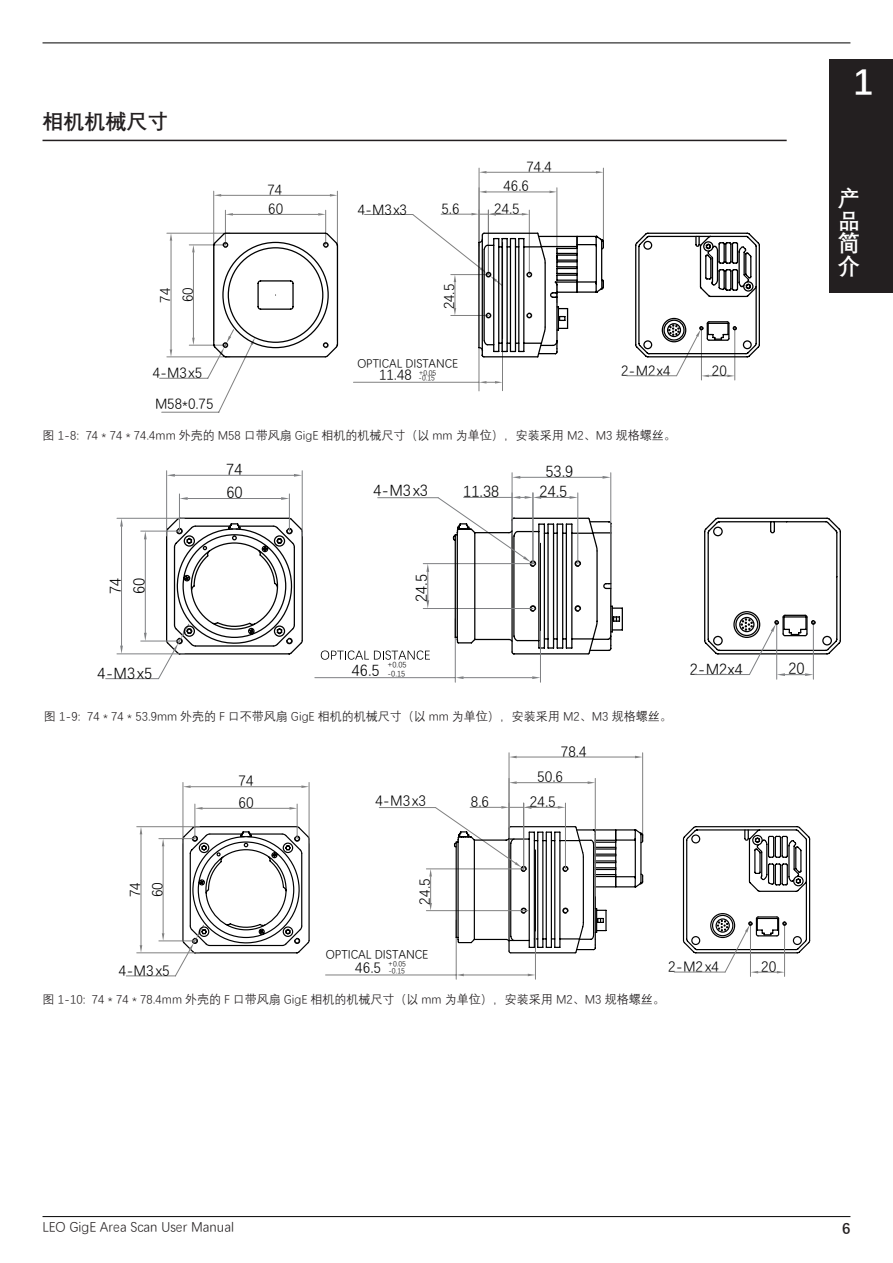
<style>
.page{position:relative;width:893px;height:1263px;background:#fff}
.page>*{position:absolute;margin:0;border:0;box-sizing:border-box;transform-origin:0 0}
.t1{font:700 36px "Deng Xian";color:#fff}
.t2{font:700 22.5px/22.5px "Deng Xian";color:#fff;text-align:justify}
.t3{font:700 21px "Deng Xian";color:#231f20}
.t4{font:15.6px "Deng Xian";color:#030303}
.t5{font:700 15px "Deng Xian";color:#231f20}
.t6{font:14.4px "Deng Xian";color:#000}
.t7{font:14.1px "Deng Xian";color:#000}
.t8{font:13.5px "Deng Xian";color:#231f20}
.t9{font:12px "Deng Xian";color:#231f20}
.t10{font:12px "Deng Xian";color:#000}
.t11{font:11.85px "Deng Xian";color:#000}
.t12{font:7.8px "Deng Xian";color:#030303}
.t13{font:7.2px "Deng Xian";color:#000}
.t14{font:7.05px "Deng Xian";color:#000}
.s1{font-size:7.05px}
.s2{font-size:15.6px}
.s3{font-size:14.4px}
</style>
<div class="page">
<hr style="left:43px;top:43px;width:807px;height:1px;background:#000">
<hr style="left:43px;top:1216px;width:807px;height:1px;background:#000">
<div style="left:829px;top:60px;width:64px;height:233px;background:#231f20"></div>
<svg style="left:301px;top:785px;width:8px;height:3px"></svg>
<svg style="left:184px;top:785px;width:7px;height:3px"></svg>
<hr style="left:535px;top:932px;width:1px;height:47px;background:#808080">
<hr style="left:456px;top:920px;width:1px;height:59px;background:#808080">
<hr style="left:595px;top:778px;width:1px;height:118px;background:#808080">
<hr style="left:517px;top:782px;width:71px;height:1px;background:#808080">
<svg style="left:510px;top:781px;width:7px;height:3px"></svg>
<svg style="left:588px;top:781px;width:7px;height:3px"></svg>
<hr style="left:509px;top:753px;width:1px;height:81px;background:#808080">
<hr style="left:642px;top:753px;width:1px;height:85px;background:#808080">
<hr style="left:517px;top:757px;width:118px;height:1px;background:#808080">
<svg style="left:509px;top:756px;width:8px;height:2px"></svg>
<svg style="left:635px;top:756px;width:8px;height:2px"></svg>
<hr style="left:309px;top:782px;width:1px;height:61px;background:#808080">
<hr style="left:183px;top:782px;width:1px;height:61px;background:#808080">
<hr style="left:191px;top:786px;width:110px;height:1px;background:#808080">
<hr style="left:297px;top:804px;width:1px;height:35px;background:#808080">
<hr style="left:195px;top:804px;width:1px;height:35px;background:#808080">
<hr style="left:565px;top:803px;width:1px;height:66px;background:#808080">
<hr style="left:523px;top:803px;width:1px;height:66px;background:#808080">
<svg style="left:126px;top:806px;width:681px;height:171px"></svg>
<svg style="left:816px;top:517px;width:22px;height:138px"></svg>
<svg style="left:294px;top:474px;width:8px;height:3px"></svg>
<svg style="left:167px;top:474px;width:8px;height:3px"></svg>
<hr style="left:455px;top:619px;width:1px;height:63px;background:#7e8083">
<hr style="left:540px;top:631px;width:1px;height:51px;background:#7e8083">
<hr style="left:520px;top:477px;width:82px;height:1px;background:#7e8083">
<hr style="left:610px;top:473px;width:1px;height:116px;background:#7e8083">
<hr style="left:512px;top:473px;width:1px;height:63px;background:#7e8083">
<svg style="left:512px;top:476px;width:8px;height:3px"></svg>
<svg style="left:602px;top:476px;width:9px;height:3px"></svg>
<hr style="left:175px;top:475px;width:119px;height:1px;background:#7e8083">
<hr style="left:166px;top:471px;width:1px;height:65px;background:#7e8083">
<hr style="left:302px;top:471px;width:1px;height:65px;background:#7e8083">
<hr style="left:179px;top:494px;width:1px;height:37px;background:#7e8083">
<hr style="left:289px;top:494px;width:1px;height:37px;background:#7e8083">
<hr style="left:577px;top:493px;width:1px;height:71px;background:#7e8083">
<hr style="left:533px;top:493px;width:1px;height:71px;background:#7e8083">
<svg style="left:105px;top:496px;width:711px;height:183px"></svg>
<hr style="left:43px;top:140px;width:744px;height:1px;background:#231f20">
<hr style="left:213px;top:191px;width:1px;height:150px;background:#808080">
<hr style="left:337px;top:191px;width:1px;height:150px;background:#808080">
<hr style="left:221px;top:195px;width:109px;height:1px;background:#808080">
<hr style="left:225px;top:210px;width:1px;height:35px;background:#808080">
<hr style="left:325px;top:210px;width:1px;height:35px;background:#808080">
<hr style="left:529px;top:210px;width:1px;height:64px;background:#808080">
<hr style="left:488px;top:210px;width:1px;height:64px;background:#808080">
<svg style="left:214px;top:194px;width:7px;height:3px"></svg>
<svg style="left:330px;top:194px;width:7px;height:3px"></svg>
<hr style="left:557px;top:188px;width:1px;height:115px;background:#808080">
<hr style="left:487px;top:192px;width:62px;height:1px;background:#808080">
<svg style="left:480px;top:191px;width:6px;height:2px"></svg>
<svg style="left:549px;top:191px;width:8px;height:2px"></svg>
<hr style="left:603px;top:168px;width:1px;height:76px;background:#808080">
<hr style="left:479px;top:168px;width:1px;height:94px;background:#808080">
<hr style="left:487px;top:172px;width:109px;height:1px;background:#808080">
<svg style="left:596px;top:171px;width:7px;height:2px"></svg>
<svg style="left:479px;top:171px;width:7px;height:2px"></svg>
<svg style="left:159px;top:213px;width:601px;height:200px"></svg>
<p class="t3" style="left:43px;top:107px;width:127px">相机机械尺寸</p>
<p class="t7" style="left:156px;top:302px;width:16px;rotate:-90deg">74</p>
<p class="t7" style="left:179px;top:302px;width:16px;rotate:-90deg">60</p>
<p class="t7" style="left:153px;top:364px;width:51px">4-M3x5</p>
<p class="t7" style="left:155px;top:395px;width:60px">M58*0.75</p>
<p class="t7" style="left:267px;top:180px;width:16px">74</p>
<p class="t7" style="left:268px;top:200px;width:16px">60</p>
<p class="t7" style="left:526px;top:157px;width:27px">74.4</p>
<p class="t7" style="left:358px;top:200px;width:51px">4-M3x3</p>
<p class="t7" style="left:441px;top:199px;width:20px">5.6</p>
<p class="t7" style="left:440px;top:309px;width:27px;rotate:-90deg">24.5</p>
<p class="t7" style="left:503px;top:177px;width:27px">46.6</p>
<p class="t7" style="left:494px;top:199px;width:27px">24.5</p>
<p class="t11" style="left:357px;top:355px;width:102px">OPTICAL DISTANCE</p>
<p class="t7" style="left:379px;top:366px;width:57px">11.48 <span class="s1">-0.15</span></p>
<p class="t14" style="left:419px;top:368px;width:19px">+0.05</p>
<p class="t7" style="left:621px;top:362px;width:51px">2-M2x4</p>
<p class="t7" style="left:712px;top:361px;width:16px">20</p>
<p class="t9" style="left:43px;top:428px;width:635px">图 1-8: 74 * 74 * 74.4mm 外壳的 M58 口带风扇 GigE 相机的机械尺寸（以 mm 为单位），安装采用 M2、M3 规格螺丝。</p>
<h3 class="t4" style="left:226px;top:459px;width:18px">74</h3>
<h3 class="t4" style="left:545px;top:461px;width:29px">53.9</h3>
<h3 class="t4" style="left:226px;top:482px;width:18px">60</h3>
<h3 class="t4" style="left:373px;top:480px;width:56px">4-M3 x3</h3>
<h3 class="t4" style="left:463px;top:481px;width:38px">11.38</h3>
<h3 class="t4" style="left:540px;top:481px;width:29px">24.5</h3>
<h3 class="t4" style="left:105px;top:594px;width:18px;rotate:-90deg">74</h3>
<h3 class="t4" style="left:129px;top:594px;width:18px;rotate:-90deg">60</h3>
<h3 class="t4" style="left:411px;top:602px;width:29px;rotate:-90deg">24.5</h3>
<h3 class="t4" style="left:98px;top:663px;width:56px">4-M3 x5</h3>
<p class="t12" style="left:387px;top:660px;width:21px">+0.05</p>
<p class="t12" style="left:352px;top:668px;width:55px"><span class="s2">46.5</span> -0.15</p>
<h3 class="t4" style="left:690px;top:659px;width:55px">2-M2x4</h3>
<h3 class="t4" style="left:788px;top:658px;width:18px">20</h3>
<p class="t9" style="left:44px;top:708px;width:629px">图 1-9: 74 * 74 * 53.9mm 外壳的 F 口不带风扇 GigE 相机的机械尺寸（以 mm 为单位），安装采用 M2、M3 规格螺丝。</p>
<p class="t6" style="left:238px;top:771px;width:17px">74</p>
<p class="t6" style="left:239px;top:793px;width:17px">60</p>
<p class="t6" style="left:375px;top:791px;width:52px">4-M3 x3</p>
<p class="t6" style="left:561px;top:742px;width:27px">78.4</p>
<p class="t6" style="left:537px;top:767px;width:27px">50.6</p>
<p class="t6" style="left:471px;top:792px;width:20px">8.6</p>
<p class="t6" style="left:530px;top:792px;width:27px">24.5</p>
<p class="t6" style="left:126px;top:897px;width:17px;rotate:-90deg">74</p>
<p class="t6" style="left:148px;top:897px;width:17px;rotate:-90deg">60</p>
<p class="t6" style="left:415px;top:905px;width:27px;rotate:-90deg">24.5</p>
<p class="t6" style="left:119px;top:961px;width:52px">4-M3 x5</p>
<p class="t10" style="left:326px;top:946px;width:104px">OPTICAL DISTANCE</p>
<p class="t13" style="left:355px;top:966px;width:51px"><span class="s3">46.5</span> -0.15</p>
<p class="t13" style="left:388px;top:959px;width:19px">+0.05</p>
<p class="t9" style="left:43px;top:991px;width:624px">图 1-10: 74 * 74 * 78.4mm 外壳的 F 口带风扇 GigE 相机的机械尺寸（以 mm 为单位），安装采用 M2、M3 规格螺丝。</p>
<p class="t6" style="left:668px;top:957px;width:52px">2-M2 x4</p>
<p class="t6" style="left:761px;top:957px;width:17px">20</p>
<h1 class="t1" style="left:853px;top:58px;width:21px">1</h1>
<h2 class="t2" style="left:838px;top:186px;width:23px">产品简介</h2>
<p class="t8" style="left:43px;top:1218px;width:193px">LEO GigE Area Scan User Manual</p>
<p class="t5" style="left:842px;top:1218px;width:10px">6</p>
</div>
